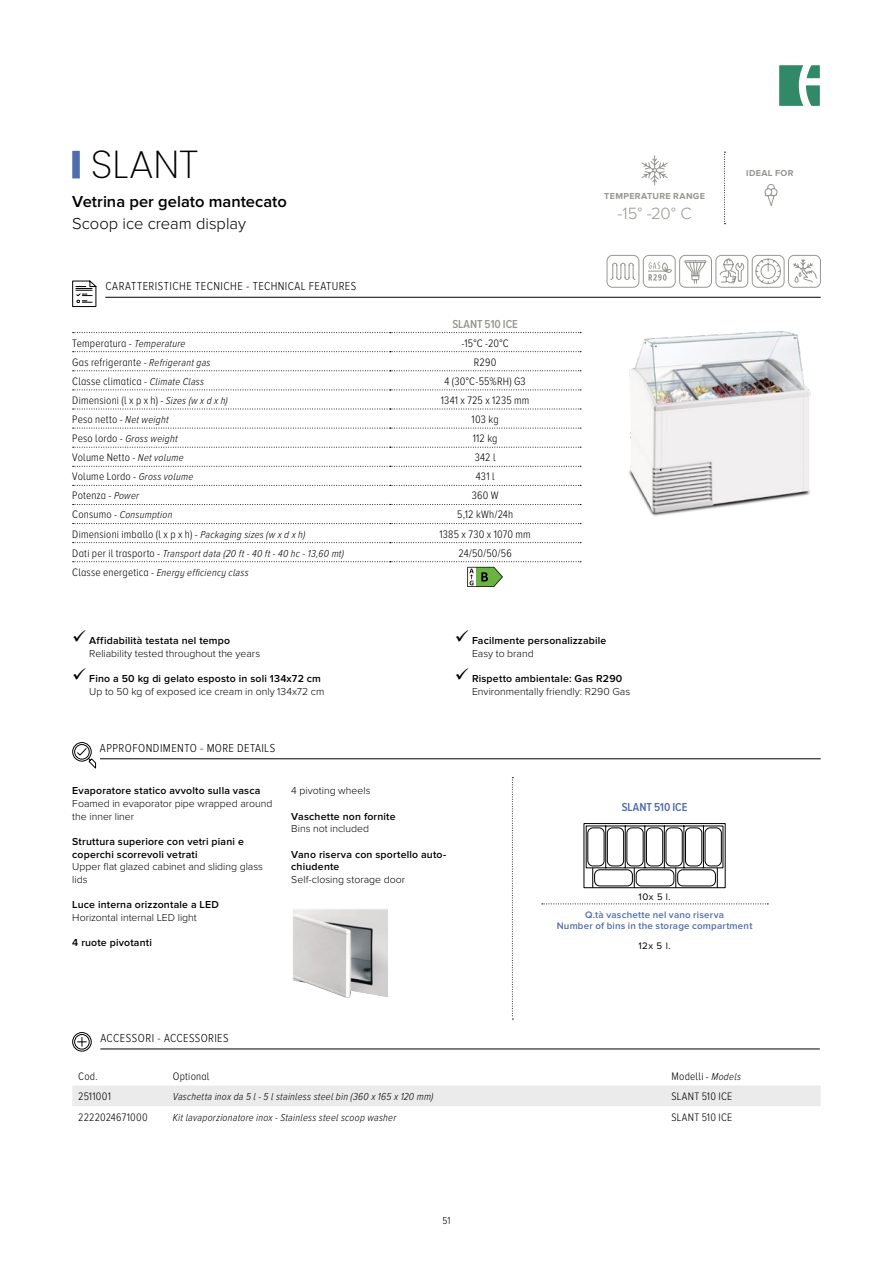
<style>
.page{position:relative;width:893px;height:1263px;background:#fff}
.page>*{position:absolute;margin:0;border:0;box-sizing:border-box;transform-origin:0 0}
.t1{font:200 39px "Poppins";color:#000}
.t2{font:300 16.8px "Proxima Nova";color:#979691}
.t3{font:600 16.5px "Proxima Nova";color:#000}
.t4{font:300 16.5px "Proxima Nova";color:#000}
.t5{font:300 12px "Proxima Nova Cond";letter-spacing:.035em;color:#000}
.t6{font:600 12px "Proxima Nova A Cond";color:#979691}
.t7{font:600 12px "Proxima Nova A Cond";color:#4e6cab}
.t8{font:300 11.25px "Proxima Nova A Cond";letter-spacing:.02em;color:#000}
.t9{font:600 10.5px/12.6px "Proxima Nova";letter-spacing:.015em;color:#000}
.t10{font:300 10.5px/12.6px "Proxima Nova";color:#000}
.t11{font:italic 300 10.5px "Proxima Nova A Cond";letter-spacing:.025em;color:#000}
.t12{font:300 10.5px "Proxima Nova Cond";color:#000}
.t13{font:600 9.75px/11.7px "Proxima Nova";letter-spacing:.02em;color:#4e6cab;text-align:center}
.t14{font:9.75px "Proxima Nova";letter-spacing:.06em;color:#000}
.t15{font:700 9px "Proxima Nova";letter-spacing:.035em;color:#979691}
.s1{font-style:italic;font-size:10.5px}
.s2{font-style:normal;font-size:11.25px}
</style>
<div class="page">
<svg style="left:779px;top:65px;width:41px;height:41px"></svg>
<div style="left:72px;top:151px;width:8px;height:27px;background:#4e6cab"></div>
<svg style="left:641px;top:155px;width:27px;height:31px"></svg>
<svg style="left:764px;top:184px;width:14px;height:22px"></svg>
<svg style="left:724px;top:152px;width:1px;height:72px"></svg>
<svg style="left:610px;top:263px;width:26px;height:17px"></svg>
<div style="left:607px;top:255px;width:32px;height:33px;border:1px solid #979691;border-radius:6px"></div>
<svg style="left:643px;top:255px;width:33px;height:33px"></svg>
<div style="left:679px;top:255px;width:33px;height:33px;border:1px solid #979691;border-radius:6px"></div>
<svg style="left:684px;top:260px;width:22px;height:24px"></svg>
<svg style="left:715px;top:255px;width:33px;height:33px"></svg>
<div style="left:752px;top:255px;width:32px;height:33px;border:1px solid #979691;border-radius:6px"></div>
<svg style="left:755px;top:258px;width:26px;height:26px"></svg>
<svg style="left:788px;top:255px;width:33px;height:33px"></svg>
<hr style="left:105px;top:297px;width:716px;height:1px;background:#000">
<svg style="left:72px;top:280px;width:25px;height:27px"></svg>
<svg style="left:73px;top:332px;width:508px;height:1px"></svg>
<svg style="left:73px;top:351px;width:508px;height:1px"></svg>
<svg style="left:73px;top:370px;width:508px;height:1px"></svg>
<svg style="left:73px;top:389px;width:508px;height:1px"></svg>
<svg style="left:73px;top:409px;width:508px;height:1px"></svg>
<svg style="left:73px;top:428px;width:508px;height:1px"></svg>
<svg style="left:73px;top:447px;width:508px;height:1px"></svg>
<svg style="left:73px;top:466px;width:508px;height:1px"></svg>
<svg style="left:73px;top:485px;width:508px;height:1px"></svg>
<svg style="left:73px;top:504px;width:508px;height:1px"></svg>
<svg style="left:73px;top:523px;width:508px;height:1px"></svg>
<svg style="left:73px;top:542px;width:508px;height:1px"></svg>
<svg style="left:73px;top:561px;width:508px;height:26px"></svg>
<hr style="left:100px;top:1048px;width:720px;height:1px;background:#000">
<svg style="left:72px;top:1032px;width:20px;height:20px"></svg>
<div style="left:72px;top:1086px;width:749px;height:20px;background:#ebebeb"></div>
<svg style="left:542px;top:903px;width:226px;height:1px"></svg>
<div style="left:584px;top:823px;width:141px;height:65px;border:1px solid #000"></div>
<svg style="left:586px;top:825px;width:137px;height:63px"></svg>
<hr style="left:100px;top:758px;width:721px;height:1px;background:#000">
<svg style="left:72px;top:742px;width:24px;height:27px"></svg>
<svg style="left:512px;top:777px;width:1px;height:243px"></svg>
<svg style="left:295px;top:911px;width:92px;height:87px;background:#c6c5c5"></svg>
<div style="left:293px;top:909px;width:96px;height:96px;border:1px solid #fff"></div>
<img style="left:629px;top:331px;width:182px;height:185px">
<h1 class="t1" style="left:91px;top:142px;width:109px">SLANT</h1>
<h3 class="t3" style="left:72px;top:192px;width:216px">Vetrina per gelato mantecato</h3>
<h3 class="t4" style="left:72px;top:214px;width:175px">Scoop ice cream display</h3>
<p class="t5" style="left:105px;top:279px;width:252px">CARATTERISTICHE TECNICHE - TECHNICAL FEATURES</p>
<p class="t6" style="left:452px;top:317px;width:67px">SLANT 510 ICE</p>
<p class="t8" style="left:72px;top:337px;width:115px">Temperatura - <span class="s1">Temperature</span></p>
<p class="t8" style="left:461px;top:337px;width:49px">-15°C -20°C</p>
<p class="t8" style="left:72px;top:356px;width:140px">Gas refrigerante - <span class="s1">Refrigerant gas</span></p>
<p class="t8" style="left:474px;top:356px;width:24px">R290</p>
<p class="t8" style="left:72px;top:375px;width:133px">Classe climatica - <span class="s1">Climate Class</span></p>
<p class="t8" style="left:444px;top:375px;width:83px">4 (30°C-55%RH) G3</p>
<p class="t8" style="left:72px;top:394px;width:157px">Dimensioni (l x p x h) - <span class="s1">Sizes (w x d x h)</span></p>
<p class="t8" style="left:441px;top:394px;width:90px">1341 x 725 x 1235 mm</p>
<p class="t8" style="left:72px;top:413px;width:98px">Peso netto - <span class="s1">Net weight</span></p>
<p class="t8" style="left:472px;top:413px;width:29px">103 kg</p>
<p class="t11" style="left:72px;top:433px;width:107px"><span class="s2">Peso lordo -</span> Gross weight</p>
<p class="t8" style="left:473px;top:432px;width:26px">112 kg</p>
<p class="t8" style="left:72px;top:451px;width:113px">Volume Netto - <span class="s1">Net volume</span></p>
<p class="t8" style="left:475px;top:451px;width:22px">342 l</p>
<p class="t8" style="left:72px;top:470px;width:123px">Volume Lordo - <span class="s1">Gross volume</span></p>
<p class="t8" style="left:476px;top:470px;width:20px">431 l</p>
<p class="t8" style="left:72px;top:489px;width:68px">Potenza - <span class="s1">Power</span></p>
<p class="t8" style="left:472px;top:489px;width:28px">360 W</p>
<p class="t11" style="left:72px;top:509px;width:102px"><span class="s2">Consumo -</span> Consumption</p>
<p class="t8" style="left:457px;top:509px;width:57px">5,12 kWh/24h</p>
<p class="t8" style="left:72px;top:528px;width:235px">Dimensioni imballo (l x p x h) - <span class="s1">Packaging sizes (w x d x h)</span></p>
<p class="t8" style="left:439px;top:528px;width:93px">1385 x 730 x 1070 mm</p>
<p class="t11" style="left:72px;top:547px;width:273px"><span class="s2">Dati per il trasporto -</span> Transport data (20 ft - 40 ft - 40 hc - 13,60 mt)</p>
<p class="t8" style="left:459px;top:547px;width:55px">24/50/50/56</p>
<p class="t11" style="left:72px;top:567px;width:178px"><span class="s2">Classe energetica -</span> Energy efficiency class</p>
<p class="t15" style="left:604px;top:191px;width:102px">TEMPERATURE RANGE</p>
<h2 class="t2" style="left:618px;top:204px;width:76px">-15° -20° C</h2>
<p class="t9" style="left:89px;top:634px;width:142px">Affidabilità testata nel tempo</p>
<p class="t10" style="left:89px;top:647px;width:172px">Reliability tested throughout the years</p>
<p class="t9" style="left:89px;top:672px;width:233px">Fino a 50 kg di gelato esposto in soli 134x72 cm</p>
<p class="t10" style="left:89px;top:685px;width:237px">Up to 50 kg of exposed ice cream in only 134x72 cm</p>
<p class="t5" style="left:100px;top:741px;width:177px">APPROFONDIMENTO - MORE DETAILS</p>
<p class="t9" style="left:472px;top:634px;width:136px">Facilmente personalizzabile</p>
<p class="t10" style="left:472px;top:647px;width:63px">Easy to brand</p>
<p class="t9" style="left:472px;top:672px;width:152px">Rispetto ambientale: Gas R290</p>
<p class="t10" style="left:472px;top:685px;width:160px">Environmentally friendly: R290 Gas</p>
<p class="t15" style="left:746px;top:168px;width:49px">IDEAL FOR</p>
<p class="t9" style="left:72px;top:785px;width:190px">Evaporatore statico avvolto sulla vasca</p>
<p class="t10" style="left:72px;top:797px;width:202px">Foamed in evaporator pipe wrapped around the inner liner</p>
<p class="t9" style="left:72px;top:835px;width:173px">Struttura superiore con vetri piani e coperchi scorrevoli vetrati</p>
<p class="t10" style="left:72px;top:861px;width:192px">Upper flat glazed cabinet and sliding glass lids</p>
<p class="t9" style="left:72px;top:899px;width:148px">Luce interna orizzontale a LED</p>
<p class="t10" style="left:72px;top:911px;width:126px">Horizontal internal LED light</p>
<p class="t9" style="left:72px;top:937px;width:81px">4 ruote pivotanti</p>
<p class="t10" style="left:291px;top:785px;width:81px">4 pivoting wheels</p>
<p class="t9" style="left:291px;top:810px;width:106px">Vaschette non fornite</p>
<p class="t10" style="left:291px;top:823px;width:79px">Bins not included</p>
<p class="t9" style="left:291px;top:848px;width:156px">Vano riserva con sportello auto&shy;chiudente</p>
<p class="t10" style="left:291px;top:873px;width:115px">Self-closing storage door</p>
<p class="t5" style="left:100px;top:1031px;width:130px">ACCESSORI - ACCESSORIES</p>
<p class="t7" style="left:622px;top:800px;width:67px">SLANT 510 ICE</p>
<p class="t14" style="left:638px;top:891px;width:34px">10x 5 l.</p>
<p class="t13" style="left:557px;top:909px;width:197px">Q.tà vaschette nel vano riserva<br>Number of bins in the storage compartment</p>
<p class="t14" style="left:638px;top:940px;width:34px">12x 5 l.</p>
<p class="t8" style="left:78px;top:1070px;width:21px">Cod.</p>
<p class="t8" style="left:173px;top:1070px;width:38px">Optional</p>
<p class="t8" style="left:671px;top:1070px;width:71px">Modelli - <span class="s1">Models</span></p>
<p class="t8" style="left:78px;top:1090px;width:34px">2511001</p>
<p class="t11" style="left:173px;top:1091px;width:262px">Vaschetta inox da 5 l - 5 l stainless steel bin (360 x 165 x 120 mm)</p>
<p class="t8" style="left:671px;top:1090px;width:62px">SLANT 510 ICE</p>
<p class="t8" style="left:78px;top:1111px;width:71px">2222024671000</p>
<p class="t11" style="left:173px;top:1111px;width:225px">Kit lavaporzionatore inox - Stainless steel scoop washer</p>
<p class="t8" style="left:671px;top:1111px;width:62px">SLANT 510 ICE</p>
<p class="t12" style="left:442px;top:1214px;width:10px">51</p>
</div>
